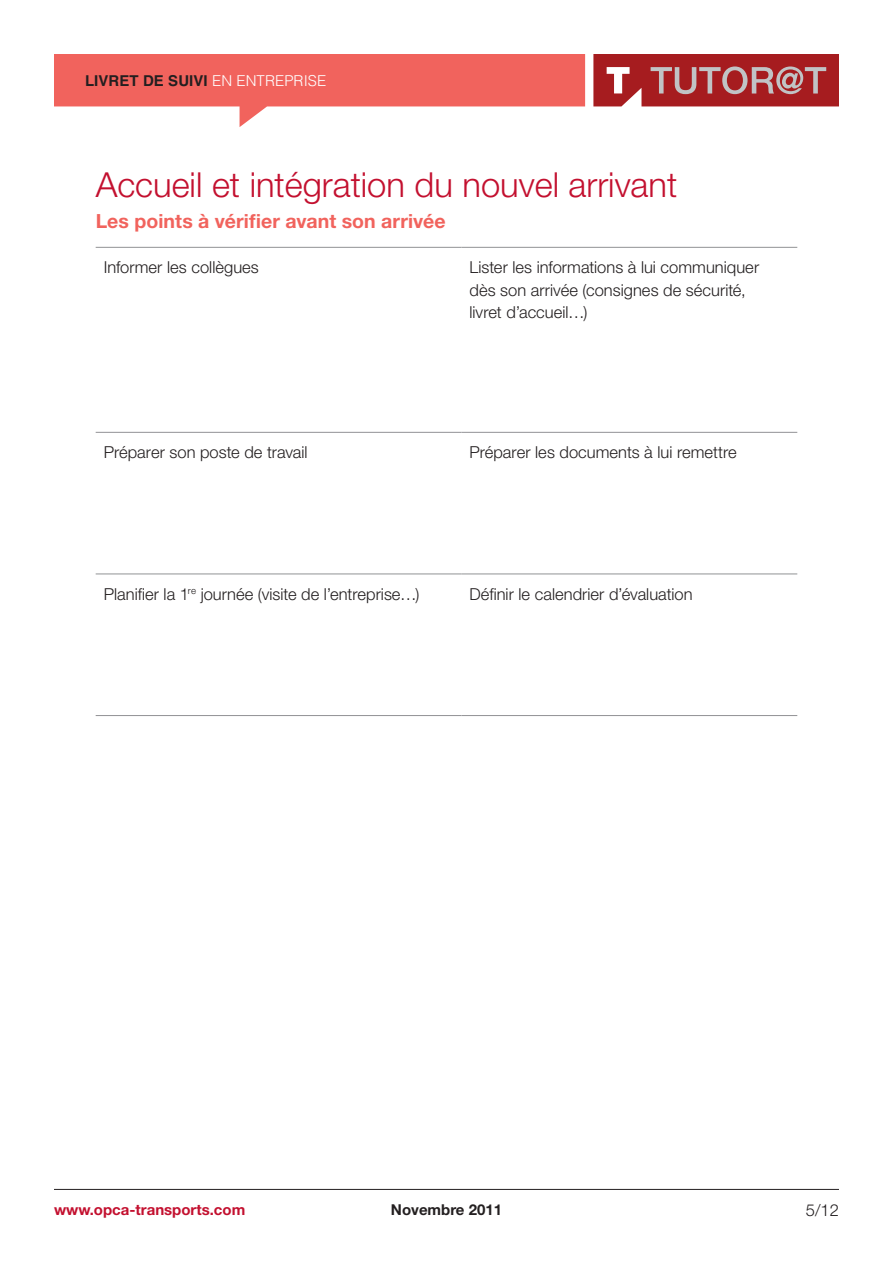
<style>
.page{position:relative;width:893px;height:1263px;background:#fff}
.page>*{position:absolute;margin:0;border:0;box-sizing:border-box;transform-origin:0 0}
.Intertitre_rouge{font:300 34.5px "Helvetica Neue LT";color:#c3102f}
.Texte_courant{font:700 19.5px "Helvetica Neue LT";letter-spacing:.005em;color:#f1635d}
.Texte_courant-2{font:300 16.5px/22.5px "Helvetica Neue LT";color:#231f20}
.t1{font:700 15px "Helvetica LT";letter-spacing:.005em;color:#231f20}
.t2{font:700 15px "Helvetica Neue LT";color:#c3102f}
.t3{font:700 15px "Helvetica Neue LT";color:#231f20}
.s1{font-weight:300;color:#fff}
</style>
<div class="page">
<hr style="left:54px;top:1189px;width:785px;height:1px;background:#231f20">
<svg style="left:54px;top:54px;width:531px;height:73px"></svg>
<svg style="left:593px;top:54px;width:246px;height:52px;background:#ad3e41"></svg>
<hr style="left:96px;top:247px;width:365px;height:1px;background:#919295">
<hr style="left:461px;top:247px;width:336px;height:1px;background:#919295">
<hr style="left:96px;top:432px;width:365px;height:1px;background:#919295">
<hr style="left:461px;top:432px;width:336px;height:1px;background:#919295">
<hr style="left:96px;top:573px;width:365px;height:1px;background:#919295">
<hr style="left:461px;top:573px;width:336px;height:1px;background:#919295">
<hr style="left:96px;top:715px;width:365px;height:1px;background:#919295">
<hr style="left:461px;top:715px;width:336px;height:1px;background:#919295">
<p class="t1" style="left:85px;top:72px;width:243px">LIVRET DE SUIVI <span class="s1">EN ENTREPRISE</span></p>
<p class="Intertitre_rouge" style="left:96px;top:164px;width:583px">Accueil et intégration du nouvel arrivant</p>
<p class="Texte_courant" style="left:96px;top:209px;width:351px">Les points à vérifier avant son arrivée</p>
<p class="Texte_courant-2" style="left:104px;top:256px;width:157px">Informer les collègues</p>
<p class="Texte_courant-2" style="left:469px;top:256px;width:291px">Lister les informations à lui communiquer dès son arrivée (consignes de sécurité, livret d’accueil…)</p>
<p class="Texte_courant-2" style="left:104px;top:441px;width:205px">Préparer son poste de travail</p>
<p class="Texte_courant-2" style="left:469px;top:441px;width:269px">Préparer les documents à lui remettre</p>
<p class="Texte_courant-2" style="left:104px;top:582px;width:317px">Planifier la 1<sup>re</sup> journée (visite de l’entreprise…)</p>
<p class="Texte_courant-2" style="left:469px;top:582px;width:225px">Définir le calendrier d’évaluation</p>
<p class="t2" style="left:54px;top:1200px;width:193px">www.opca-transports.com</p>
<p class="t3" style="left:391px;top:1200px;width:113px">Novembre 2011</p>
<p class="Texte_courant-2" style="left:806px;top:1199px;width:35px">5/12</p>
</div>
